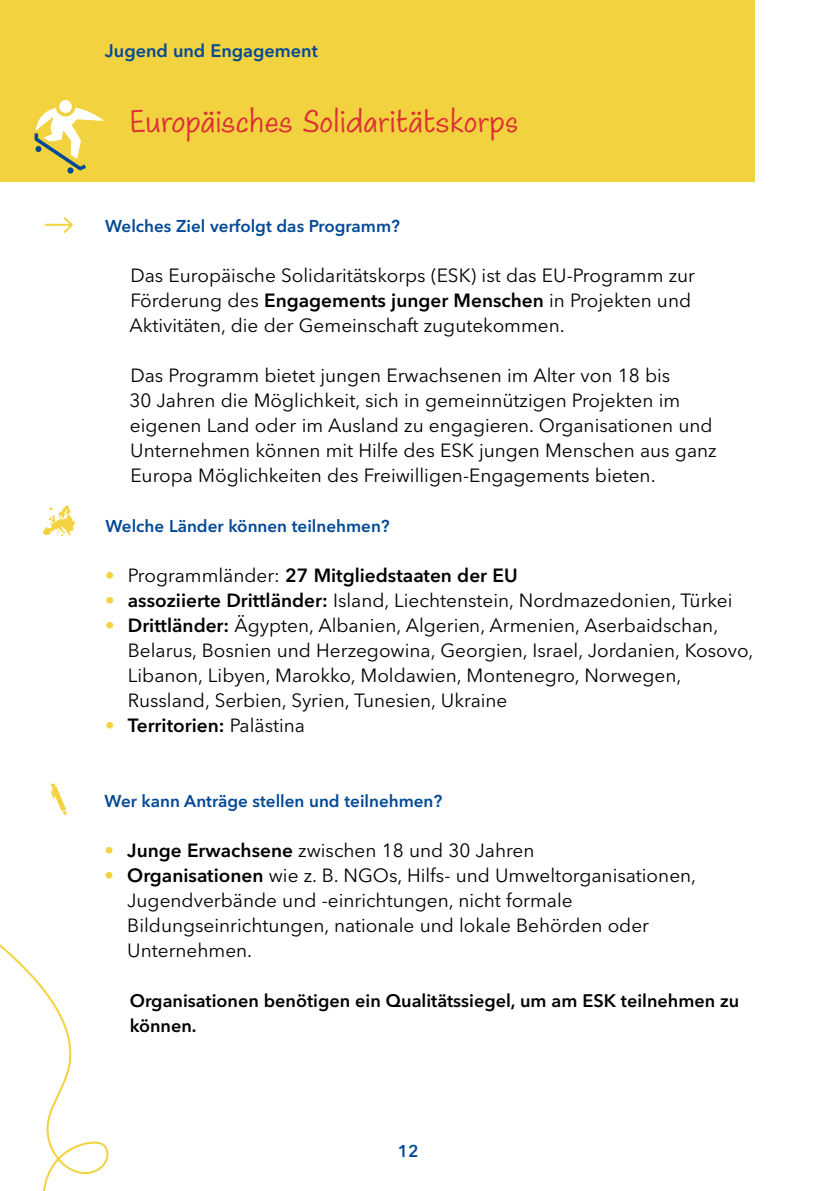
<style>
.page{position:relative;width:840px;height:1191px;background:#fff}
.page>*{position:absolute;margin:0;border:0;box-sizing:border-box;transform-origin:0 0}
.Headline{font:38px "Maku";letter-spacing:.005em;color:#dc2f34}
.Fließtext{font:19px/25px "Avenir Next LT Pro";color:#000}
.t1{font:600 19px "Avenir Next LT Pro";color:#000}
.text_bold{font:600 18px/25px "Avenir Next LT Pro";color:#000}
.t2{font:600 18px "Avenir Next LT Pro";color:#004996}
.Fragen__Subheadline{font:600 17px "Avenir Next LT Pro";color:#004996}
.s1{font-weight:600}
.s2{font-weight:400;color:#f3d240}
.s3{font-weight:400}
.s4{font-weight:600;color:#f3d240}
.s5{color:#f3d240}
</style>
<div class="page">
<div style="left:0;top:0;width:754px;height:182px;background:#f3d240"></div>
<svg style="left:61px;top:217px;width:12px;height:16px"></svg>
<hr style="left:45px;top:224px;width:26px;height:2px;background:#f3d240">
<svg style="left:0;top:944px;width:109px;height:247px"></svg>
<svg style="left:35px;top:108px;width:69px;height:66px"></svg>
<div style="left:59px;top:100px;width:13px;height:13px;background:#fff;border-radius:50%"></div>
<svg style="left:43px;top:505px;width:32px;height:31px"></svg>
<svg style="left:51px;top:783px;width:15px;height:33px"></svg>
<p class="t2" style="left:105px;top:39px;width:214px">Jugend und Engagement</p>
<p class="Headline" style="left:129px;top:96px;width:390px">Europäisches Solidaritätskorps</p>
<p class="Fragen__Subheadline" style="left:105px;top:215px;width:296px">Welches Ziel verfolgt das Programm?</p>
<p class="Fließtext" style="left:129px;top:262px;width:567px">Das Europäische Solidaritätskorps (ESK) ist das EU-Programm zur<br>Förderung des <span class="s1">Engagements junger Menschen</span> in Projekten und<br>Aktivitäten, die der Gemeinschaft zugutekommen.</p>
<p class="Fließtext" style="left:129px;top:362px;width:588px">Das Programm bietet jungen Erwachsenen im Alter von 18 bis<br>30 Jahren die Möglichkeit, sich in gemeinnützigen Projekten im eigenen Land oder im Ausland zu engagieren. Organisationen und Unternehmen können mit Hilfe des ESK jungen Menschen aus ganz Europa Möglichkeiten des Freiwilligen-Engagements bieten.</p>
<p class="Fragen__Subheadline" style="left:105px;top:515px;width:285px">Welche Länder können teilnehmen?</p>
<p class="t1" style="left:105px;top:564px;width:414px"><span class="s2">•</span> <span class="s3">Programmländer:</span> 27 Mitgliedstaaten der EU</p>
<p class="Fließtext" style="left:105px;top:587px;width:628px"><span class="s4">•</span> <span class="s1">assoziierte Drittländer:</span> Island, Liechtenstein, Nordmazedonien, Tü rkei</p>
<p class="Fließtext" style="left:128px;top:612px;width:626px;text-indent:-23px"><span class="s4">•</span> <span class="s1">Drittländer:</span> Ägypten, Albanien, Algerien, Armenien, Aserbaidschan, Belarus, Bosnien und Herzegowina, Georgien, Israel, Jordanien, Kosovo, Libanon, Libyen, Marokko, Moldawien, Montenegro, Norwegen, Russland, Serbien, Syrien, Tunesien, Ukraine</p>
<p class="t1" style="left:105px;top:714px;width:201px"><span class="s5">•</span> Territorien: <span class="s3">Palästina</span></p>
<p class="Fragen__Subheadline" style="left:104px;top:790px;width:339px">Wer kann Anträge stellen und teilnehmen?</p>
<p class="Fließtext" style="left:104px;top:837px;width:431px"><span class="s4">•</span> <span class="s1">Junge Erwachsene</span> zwischen 18 und 30 Jahren</p>
<p class="Fließtext" style="left:127px;top:862px;width:570px;text-indent:-23px"><span class="s4">•</span> <span class="s1">Organisationen</span> wie z. B. NGOs, Hilfs- und Umweltorganisationen, Jugendverbände und -einrichtungen, nicht formale Bildungseinrichtungen, nationale und lokale Behörden oder Unternehmen.</p>
<p class="text_bold" style="left:130px;top:988px;width:611px">Organisationen benötigen ein Qualitätssiegel, um am ESK teilnehmen zu können.</p>
<p class="Fragen__Subheadline" style="left:397px;top:1140px;width:22px">12</p>
</div>
